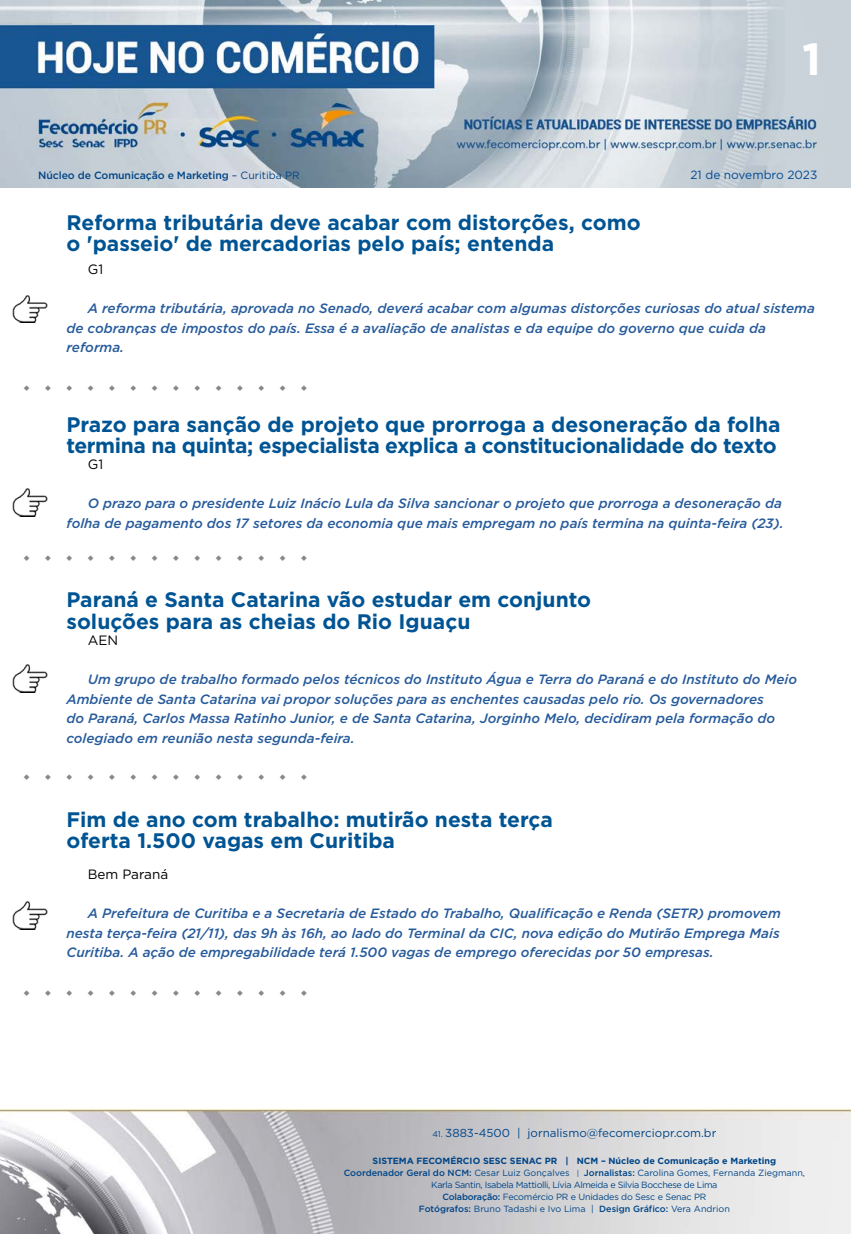
<style>
.page{position:relative;width:851px;height:1234px;background:#fff}
.page>*{position:absolute;margin:0;border:0;box-sizing:border-box;transform-origin:0 0}
.t1{font:700 45px "Gotham";color:#fff}
.t2{font:700 21px/21px "Gotham";color:#005493}
.t3{font:700 21px/21px "Gotham";letter-spacing:-.02em;color:#005493}
.t4{font:italic 500 13.5px/19.5px "Gotham";color:#275b9b}
.t5{font:13.5px "Gotham";color:#000}
.t6{font:11.85px "Gotham";color:#004a93}
.t7{font:11.55px "Gotham";color:#004587}
.t8{font:500 10.5px "Gotham";letter-spacing:-.01em;color:#004587}
.t9{font:9px/12px "Gotham";letter-spacing:-.02em;color:#004587;text-align:center}
.s1{font-weight:400}
.s2{font-size:8.25px}
.s3{font-weight:700}
.s4{font-weight:500}
.s5{font-size:7.65px}
</style>
<div class="page">
<img style="left:0;top:0;width:850px;height:188px">
<img style="left:0;top:1109px;width:850px;height:124px">
<img style="left:12px;top:664px;width:35px;height:28px">
<img style="left:12px;top:488px;width:35px;height:28px">
<img style="left:12px;top:295px;width:35px;height:28px">
<img style="left:12px;top:901px;width:35px;height:28px">
<h1 class="t1" style="left:802px;top:29px;width:20px">1</h1>
<p class="t8" style="left:38px;top:168px;width:263px">Núcleo de Comunicação e Marketing <span class="s1">– Curitiba PR</span></p>
<p class="t6" style="left:690px;top:167px;width:128px">21 de novembro 2023</p>
<h2 class="t2" style="left:66px;top:211px;width:575px">Reforma tributária deve acabar com distorções, como o 'passeio' de mercadorias pelo país; entenda</h2>
<p class="t5" style="left:88px;top:261px;width:17px">G1</p>
<p class="t4" style="left:66px;top:298px;width:749px;text-indent:21px">A reforma tributária, aprovada no Senado, deverá acabar com algumas distorções curiosas do atual sistema de cobranças de impostos do país. Essa é a avaliação de analistas e da equipe do governo que cuida da reforma.</p>
<h2 class="t3" style="left:66px;top:413px;width:715px">Prazo para sanção de projeto que prorroga a desoneração da folha termina na quinta; especialista explica a constitucionalidade do texto</h2>
<p class="t5" style="left:88px;top:456px;width:17px">G1</p>
<p class="t4" style="left:66px;top:493px;width:718px;text-align:right">O prazo para o presidente Luiz Inácio Lula da Silva sancionar o projeto que prorroga a desoneração da folha de pagamento dos 17 setores da economia que mais empregam no país termina na quinta-feira (23).</p>
<h2 class="t2" style="left:66px;top:589px;width:526px">Paraná e Santa Catarina vão estudar em conjunto soluções para as cheias do Rio Iguaçu</h2>
<p class="t5" style="left:88px;top:631px;width:32px">AEN</p>
<p class="t4" style="left:66px;top:669px;width:732px;text-indent:21px">Um grupo de trabalho formado pelos técnicos do Instituto Água e Terra do Paraná e do Instituto do Meio Ambiente de Santa Catarina vai propor soluções para as enchentes causadas pelo rio. Os governadores<br>do Paraná, Carlos Massa Ratinho Junior, e de Santa Catarina, Jorginho Melo, decidiram pela formação do colegiado em reunião nesta segunda-feira.</p>
<h2 class="t2" style="left:66px;top:808px;width:488px">Fim de ano com trabalho: mutirão nesta terça oferta 1.500 vagas em Curitiba</h2>
<p class="t5" style="left:88px;top:865px;width:82px">Bem Paraná</p>
<p class="t4" style="left:66px;top:903px;width:715px;text-align:justify;text-indent:21px">A Prefeitura de Curitiba e a Secretaria de Estado do Trabalho, Qualificação e Renda (SETR) promovem nesta terça-feira (21/11), das 9h às 16h, ao lado do Terminal da CIC, nova edição do Mutirão Emprega Mais Curitiba. A ação de empregabilidade terá 1.500 vagas de emprego oferecidas por 50 empresas.</p>
<p class="t7" style="left:432px;top:1125px;width:285px"><span class="s2">41.</span> 3883-4500 | jornalismo@fecomerciopr.com.br</p>
<p class="t9" style="left:343px;top:1154px;width:463px"><span class="s3">SISTEMA FECOMÉRCIO SESC SENAC PR | NCM – Núcleo de Comunicação e Marketing </span><span class="s4">Coordenador Geral do NCM:</span> Cesar Luiz Gonçalves <span class="s5">|</span> <span class="s4">Jornalistas:</span> Carolina Gomes, Fernanda Ziegmann, Karla Santin, Isabela Mattiolli, Lívia Almeida e Silvia Bocchese de Lima<br><span class="s4">Colaboração:</span> Fecomércio PR e Unidades do Sesc e Senac PR<br><span class="s4">Fotógrafos:</span> Bruno Tadashi e Ivo Lima | <span class="s4">Design Gráfico:</span> Vera Andrion</p>
</div>
